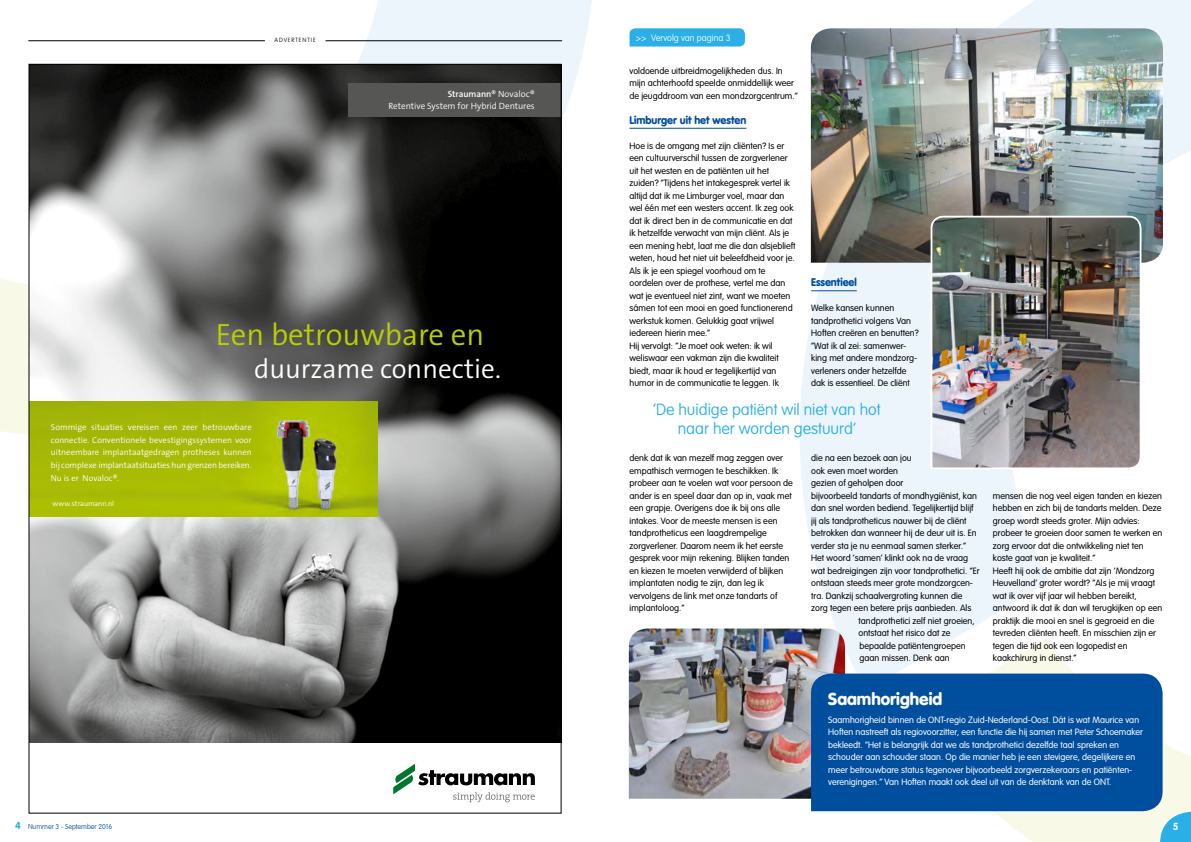
<style>
.page{position:relative;width:1191px;height:842px;background:#fff}
.page>*{position:absolute;margin:0;border:0;box-sizing:border-box;transform-origin:0 0}
.t1{font:30.9px "The Sans LP4 Se Lig";color:#bbcf00}
.t2{font:27.2px "The Sans LP4 Se Lig";color:#fff}
.t3{font:900 17px "VAG Rounded";color:#fff}
.t4{font:100 16px/19.2px "VAG Rounded";color:#2aafe6;text-align:center}
.t5{font:900 11px "VAG Rounded";letter-spacing:-.005em;color:#004e9e}
.t6{font:700 10px "VAG Rounded";color:#fff}
.t7{font:9.1px "The Sans LP4 Se Lig";letter-spacing:-.005em;color:#fff}
.t8{font:9.1px "The Sans LP6 Se Bld";letter-spacing:-.01em;color:#fff}
.t9{font:300 9px/12.5px "VAG Rounded";color:#000}
.t10{font:300 9px/12.5px "VAG Rounded";color:#fff}
.t11{font:100 9px "VAG Rounded";color:#fff}
.t12{font:8.6px/12.7px "The Sans LP4 Se Lig";letter-spacing:-.01em;color:#fff;text-align:justify}
.t13{font:7.3px "The Sans LP4 Se Lig";letter-spacing:-.01em;color:#fff}
.t14{font:100 7px "VAG Rounded";color:#004e9e}
.t15{font:100 6px "VAG Rounded";letter-spacing:.15em;color:#000}
.s1{font-family:"The Sans LP4 Se Lig"}
.s2{font-weight:700;font-size:10px;color:#2aafe6}
</style>
<div class="page">
<svg style="left:800px;top:0;width:391px;height:674px;fill:#ecf5fc"></svg>
<svg style="left:912px;top:637px;width:279px;height:205px"></svg>
<svg style="left:1160px;top:812px;width:31px;height:30px"></svg>
<svg style="left:28px;top:0;width:564px;height:195px"></svg>
<div style="left:0;top:279px;width:28px;height:155px;background:#f8f9e7"></div>
<img style="left:629px;top:628px;width:216px;height:171px">
<div style="left:811px;top:674px;width:351px;height:137px;background:#004e9e"></div>
<svg style="left:629px;top:28px;width:116px;height:19px;background:#35b3e7"></svg>
<hr style="left:629px;top:128px;width:117px;height:1px;background:#004e9e">
<hr style="left:811px;top:290px;width:46px;height:1px;background:#004e9e">
<img style="left:811px;top:28px;width:352px;height:235px">
<img style="left:929px;top:215px;width:213px;height:255px">
<svg style="left:393px;top:764px;width:142px;height:38px"></svg>
<img style="left:30px;top:66px;width:529px;height:676px">
<div style="left:348px;top:83px;width:213px;height:33px;background:#565655"></div>
<div style="left:163px;top:270px;width:389px;height:165px;background:#000;opacity:.5"></div>
<img style="left:30px;top:402px;width:347px;height:114px">
<svg style="left:562px;top:64px;width:12px;height:1px"></svg>
<hr style="left:28px;top:41px;width:237px;height:1px;background:#000">
<hr style="left:325px;top:41px;width:237px;height:1px;background:#000">
<p class="t15" style="left:274px;top:37px;width:43px">ADVERTENTIE</p>
<p class="t8" style="left:448px;top:88px;width:89px">Straumann<span class="s1">® Novaloc®</span></p>
<p class="t7" style="left:388px;top:100px;width:148px">Retentive System for Hybrid Dentures</p>
<h1 class="t1" style="left:216px;top:315px;width:270px">Een betrouwbare en</h1>
<h2 class="t2" style="left:254px;top:351px;width:248px">duurzame connectie.</h2>
<p class="t12" style="left:51px;top:421px;width:202px">Sommige situaties vereisen een zeer betrouwbare connectie. Conventionele bevestigingssystemen voor uitneembare implantaatgedragen protheses kunnen bij complexe implantaatsituaties hun grenzen bereiken.<br>Nu is er Novaloc®.</p>
<p class="t13" style="left:52px;top:499px;width:63px">www.straumann.nl</p>
<p class="t11" style="left:636px;top:33px;width:96px">&gt;&gt; Vervolg van pagina 3</p>
<p class="t9" style="left:629px;top:64px;width:170px">voldoende uitbreidmogelijkheden dus. In mijn achterhoofd speelde onmiddellijk weer de jeugddroom van een mondzorgcentrum.”</p>
<p class="t5" style="left:629px;top:113px;width:118px">Limburger uit het westen</p>
<p class="t9" style="left:629px;top:139px;width:167px">Hoe is de omgang met zijn cliënten? Is er een cultuurverschil tussen de zorgverlener uit het westen en de patiënten uit het zuiden? “Tijdens het intakegesprek vertel ik altijd dat ik me Limburger voel, maar dan wel één met een westers accent. Ik zeg ook dat ik direct ben in de communicatie en dat ik hetzelfde verwacht van mijn cliënt. Als je een mening hebt, laat me die dan alsjeblieft weten, houd het niet uit beleefdheid voor je.<br>Als ik je een spiegel voorhoud om te oordelen over de prothese, vertel me dan wat je eventueel niet zint, want we moeten sámen tot een mooi en goed functionerend werkstuk komen. Gelukkig gaat vrijwel iedereen hierin mee.”<br>Hij vervolgt: “Je moet ook weten: ik wil weliswaar een vakman zijn die kwaliteit biedt, maar ik houd er tegelijkertijd van humor in de communicatie te leggen. Ik</p>
<p class="t5" style="left:811px;top:275px;width:47px">Essentieel</p>
<p class="t9" style="left:811px;top:302px;width:109px">Welke kansen kunnen tandprothetici volgens Van<br>Hoften creëren en benutten? “Wat ik al zei: samenwer&shy;king met andere mondzorg&shy;verleners onder hetzelfde dak is essentieel. De cliënt</p>
<h3 class="t4" style="left:653px;top:399px;width:229px">‘De huidige patiënt wil niet van hot naar her worden gestuurd’</h3>
<p class="t9" style="left:629px;top:452px;width:165px">denk dat ik van mezelf mag zeggen over empathisch vermogen te beschikken. Ik probeer aan te voelen wat voor persoon de ander is en speel daar dan op in, vaak met een grapje. Overigens doe ik bij ons alle intakes. Voor de meeste mensen is een tandprotheticus een laagdrempelige zorgverlener. Daarom neem ik het eerste gesprek voor mijn rekening. Blijken tanden en kiezen te moeten verwijderd of blijken implantaten nodig te zijn, dan leg ik vervolgens de link met onze tandarts of implantoloog.”</p>
<p class="t9" style="left:811px;top:452px;width:102px">die na een bezoek aan jou</p>
<p class="t9" style="left:811px;top:464px;width:88px">ook even moet worden</p>
<p class="t9" style="left:811px;top:477px;width:94px">gezien of geholpen door</p>
<p class="t9" style="left:811px;top:489px;width:167px">bijvoorbeeld tandarts of mondhygiënist, kan</p>
<p class="t9" style="left:811px;top:502px;width:164px">dan snel worden bediend. Tegelijkertijd blijf</p>
<p class="t9" style="left:811px;top:514px;width:157px">jij als tandprotheticus nauwer bij de cliënt</p>
<p class="t9" style="left:811px;top:527px;width:167px">betrokken dan wanneer hij de deur uit is. En</p>
<p class="t9" style="left:811px;top:539px;width:156px">verder sta je nu eenmaal samen sterker.”</p>
<p class="t9" style="left:811px;top:552px;width:158px">Het woord ‘samen’ klinkt ook na de vraag</p>
<p class="t9" style="left:811px;top:564px;width:170px">wat bedreigingen zijn voor tandprothetici. “Er</p>
<p class="t9" style="left:811px;top:577px;width:163px">ontstaan steeds meer grote mondzorgcen-</p>
<p class="t9" style="left:811px;top:589px;width:153px">tra. Dankzij schaalvergroting kunnen die</p>
<p class="t9" style="left:811px;top:602px;width:162px">zorg tegen een betere prijs aanbieden. Als</p>
<p class="t9" style="left:858px;top:614px;width:118px">tandprothetici zelf niet groeien,</p>
<p class="t9" style="left:858px;top:627px;width:93px">ontstaat het risico dat ze</p>
<p class="t9" style="left:859px;top:639px;width:107px">bepaalde patiëntengroepen</p>
<p class="t9" style="left:859px;top:652px;width:91px">gaan missen. Denk aan</p>
<p class="t9" style="left:993px;top:489px;width:171px">mensen die nog veel eigen tanden en kiezen hebben en zich bij de tandarts melden. Deze groep wordt steeds groter. Mijn advies: probeer te groeien door samen te werken en zorg ervoor dat die ontwikkeling niet ten koste gaat van je kwaliteit.”<br>Heeft hij ook de ambitie dat zijn ‘Mondzorg Heuvelland’ groter wordt? “Als je mij vraagt wat ik over vijf jaar wil hebben bereikt, antwoord ik dat ik dan wil terugkijken op een praktijk die mooi en snel is gegroeid en die tevreden cliënten heeft. En misschien zijn er tegen die tijd ook een logopedist en kaakchirurg in dienst.”</p>
<h3 class="t3" style="left:828px;top:688px;width:115px">Saamhorigheid</h3>
<p class="t10" style="left:828px;top:713px;width:316px">Saamhorigheid binnen de ONT-regio Zuid-Nederland-Oost. Dát is wat Maurice van Hoften nastreeft als regiovoorzitter, een functie die hij samen met Peter Schoemaker bekleedt. “Het is belangrijk dat we als tandprothetici dezelfde taal spreken en schouder aan schouder staan. Op die manier heb je een stevigere, degelijkere en meer betrouwbare status tegenover bijvoorbeeld zorgverzekeraars en patiënten&shy;verenigingen.” Van Hoften maakt ook deel uit van de denktank van de ONT.</p>
<p class="t14" style="left:15px;top:822px;width:98px"><span class="s2">4</span> Nummer 3 - September 2016</p>
<p class="t6" style="left:1172px;top:820px;width:7px">5</p>
</div>
